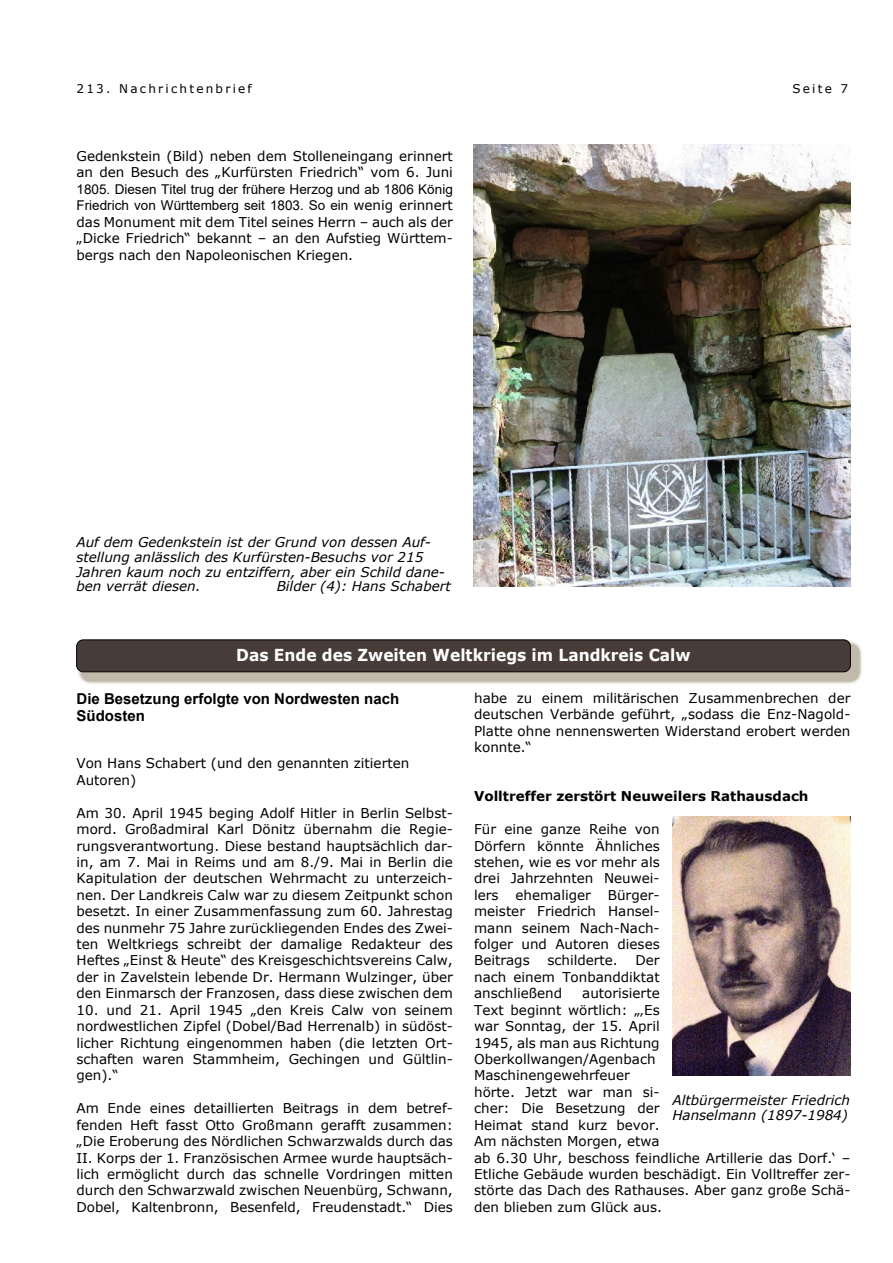
<style>
.page{position:relative;width:893px;height:1263px;background:#fff}
.page>*{position:absolute;margin:0;border:0;box-sizing:border-box;transform-origin:0 0}
.t1{font:700 16.5px "Verdana";color:#fff;scale:.94 1}
.t2{font:700 15px/17.2px "Arial";color:#000}
.t3{font:13.5px/16.4px "Verdana";color:#000;text-align:justify}
.t4{font:italic 13.5px/14.5px "Verdana";color:#000}
.t5{font:13.5px/16.4px "Arial";color:#000}
.t6{font:700 13.5px "Verdana";color:#000}
.t7{font:12px "Verdana";letter-spacing:.185em;color:#000}
.s1{font-family:"Verdana"}
</style>
<div class="page">
<img style="left:473px;top:145px;width:377px;height:442px">
<img style="left:77px;top:640px;width:785px;height:44px">
<div style="left:77px;top:640px;width:773px;height:32px;background:#483c38;border:1px solid #000;border-radius:7px"></div>
<img style="left:672px;top:816px;width:178px;height:260px">
<p class="t7" style="left:77px;top:84px;width:177px">213. Nachrichtenbrief</p>
<p class="t7" style="left:792px;top:84px;width:57px">Seite 7</p>
<p class="t3" style="left:77px;top:149px;width:378px">Gedenkstein (Bild) neben dem Stolleneingang erinnert an den Besuch des „Kurfürsten Friedrich“ vom 6. Juni</p>
<p class="t5" style="left:77px;top:182px;width:378px">1805. Diesen Titel trug der frühere Herzog und ab 1806 König<br>Friedrich von Württemberg seit 1803. So ein <span class="s1">wenig erinnert</span></p>
<p class="t3" style="left:77px;top:215px;width:378px">das Monument mit dem Titel seines Herrn – auch als der „Dicke Friedrich“ bekannt – an den Aufstieg Württem&shy;bergs nach den Napoleonischen Kriegen.</p>
<p class="t4" style="left:77px;top:536px;width:370px">Auf dem Gedenkstein ist der Grund von dessen Auf&shy;stellung anlässlich des Kurfürsten-Besuchs vor 215<br>Jahren kaum noch zu entziffern, aber ein Schild dane&shy;ben verrät diesen.</p>
<p class="t4" style="left:277px;top:580px;width:176px">Bilder (4): Hans Schabert</p>
<p class="t1" style="left:236px;top:648px;width:485px">Das Ende des Zweiten Weltkriegs im Landkreis Calw</p>
<p class="t2" style="left:77px;top:691px;width:324px">Die Besetzung erfolgte von Nordwesten nach<br>Südosten</p>
<p class="t3" style="left:77px;top:756px;width:334px">Von Hans Schabert (und den genannten zitierten<br>Autoren)</p>
<p class="t3" style="left:77px;top:806px;width:378px">Am 30. April 1945 beging Adolf Hitler in Berlin Selbst&shy;mord. Großadmiral Karl Dönitz übernahm die Regie&shy;rungsverantwortung. Diese bestand hauptsächlich dar&shy;in, am 7. Mai in Reims und am 8./9. Mai in Berlin die Kapitulation der deutschen Wehrmacht zu unterzeich&shy;nen. Der Landkreis Calw war zu diesem Zeitpunkt schon besetzt. In einer Zusammenfassung zum 60. Jahrestag des nunmehr 75 Jahre zurückliegenden Endes des Zwei&shy;ten Weltkriegs schreibt der damalige Redakteur des Heftes „Einst &amp; Heute“ des Kreisgeschichtsvereins Calw, der in Zavelstein lebende Dr. Hermann Wulzinger, über den Einmarsch der Franzosen, dass diese zwischen dem</p>
<p class="t3" style="left:77px;top:1003px;width:378px">10. und 21. April 1945 „den Kreis Calw von seinem nordwestlichen Zipfel (Dobel/Bad Herrenalb) in südöst&shy;licher Richtung eingenommen haben (die letzten Ort&shy;schaften waren Stammheim, Gechingen und Gültlin&shy;gen).“</p>
<p class="t3" style="left:77px;top:1101px;width:378px">Am Ende eines detaillierten Beitrags in dem betref&shy;fenden Heft fasst Otto Großmann gerafft zusammen: „Die Eroberung des Nördlichen Schwarzwalds durch das II. Korps der 1. Französischen Armee wurde hauptsäch&shy;lich ermöglicht durch das schnelle Vordringen mitten durch den Schwarzwald zwischen Neuenbürg, Schwann, Dobel, Kaltenbronn, Besenfeld, Freudenstadt.“ Dies</p>
<p class="t3" style="left:474px;top:691px;width:378px">habe zu einem militärischen Zusammenbrechen der deutschen Verbände geführt, „sodass die Enz-Nagold-Platte ohne nennenswerten Widerstand erobert werden konnte.“</p>
<p class="t6" style="left:474px;top:791px;width:336px">Volltreffer zerstört Neuweilers Rathausdach</p>
<p class="t3" style="left:474px;top:822px;width:187px">Für eine ganze Reihe von Dörfern könnte Ähnliches stehen, wie es vor mehr als drei Jahrzehnten Neuwei&shy;lers</p>
<p class="t3" style="left:515px;top:888px;width:77px">ehemaliger</p>
<p class="t3" style="left:474px;top:888px;width:187px;text-indent:134px">Bürger&shy;meister Friedrich Hansel&shy;mann seinem Nach-Nach&shy;folger und Autoren dieses Beitrags</p>
<p class="t3" style="left:547px;top:953px;width:72px">schilderte.</p>
<p class="t3" style="left:474px;top:953px;width:187px;text-indent:161px">Der nach einem Tonbanddiktat anschließend</p>
<p class="t3" style="left:474px;top:986px;width:378px;text-align:left;text-indent:108px">autorisierte<br>Text beginnt wörtlich: „‚Es<br>war Sonntag, der 15. April<br>1945, als man aus Richtung<br>Oberkollwangen/Agenbach<br>Maschinengewehrfeuer<br>hörte. Jetzt war man si-<br>cher: Die Besetzung der<br>Heimat stand kurz bevor.<br>Am nächsten Morgen, etwa<br>ab 6.30 Uhr, beschoss feindliche Artillerie das Dorf.‘ –<br>Etliche Gebäude wurden beschädigt. Ein Volltreffer zer&shy;störte das Dach des Rathauses. Aber ganz große Schä&shy;den blieben zum Glück aus.</p>
<p class="t4" style="left:672px;top:1094px;width:179px">Altbürgermeister Friedrich<br>Hanselmann (1897-1984)</p>
</div>
